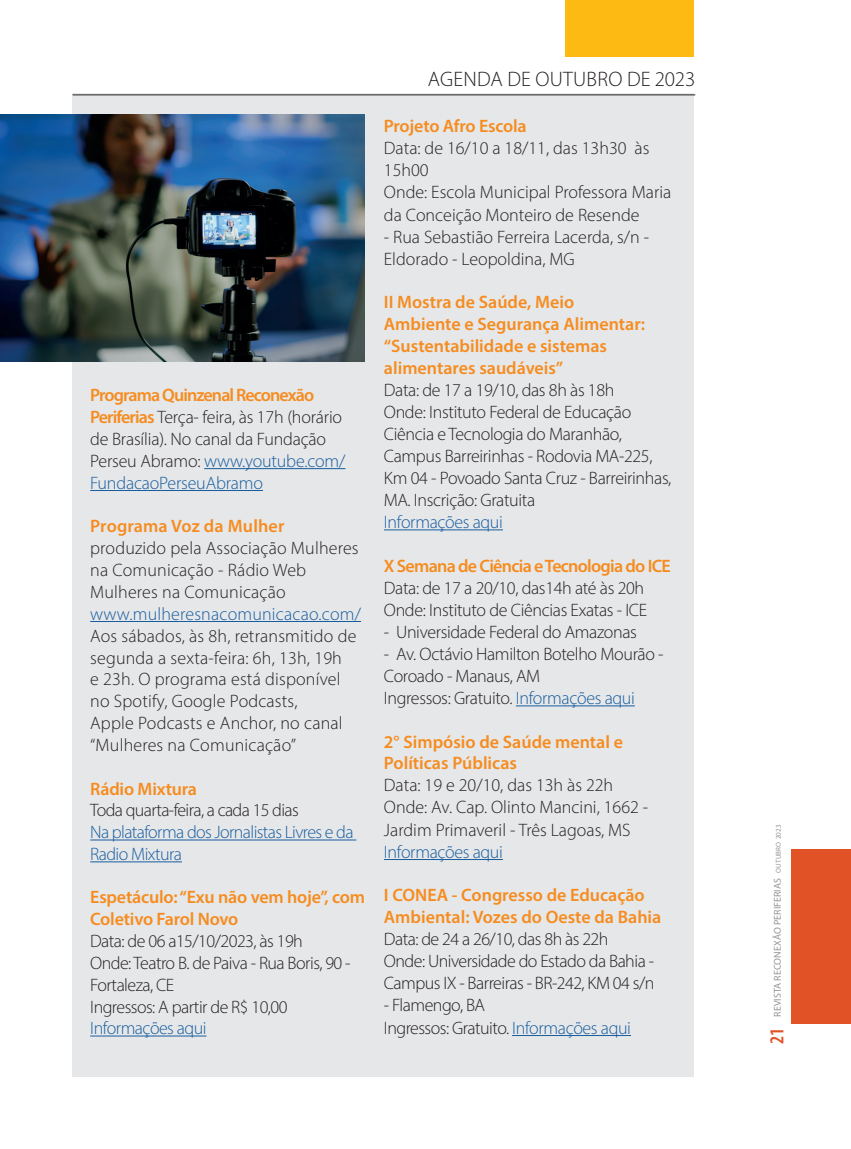
<style>
.page{position:relative;width:851px;height:1149px;background:#fff}
.page>*{position:absolute;margin:0;border:0;box-sizing:border-box;transform-origin:0 0}
.t1{font:300 21px "Myriad Pro";letter-spacing:.01em;color:#231f20}
.t2{font:300 18px/22px "Myriad Pro";letter-spacing:-.015em;color:#231f20}
.t3{font:600 18px/21.8px "Myriad Pro";color:#f68c1f}
.t4{font:300 18px/21.9px "Myriad Pro";letter-spacing:.01em;color:#231f20}
.t5{font:300 18px/21.9px "Myriad Pro";letter-spacing:-.02em;color:#175d9e}
.t6{font:600 18px "Myriad Pro";letter-spacing:-.04em;color:#f68c1f}
.t7{font:300 18px "Myriad Pro";letter-spacing:.01em;color:#175d9e}
.t8{font:300 18px "Myriad Pro";letter-spacing:-.035em;color:#231f20}
.t9{font:9.9px "Myriad Pro";letter-spacing:.01em;color:#939598}
.s1{font-weight:600;color:#f68c1f}
.s2{color:#175d9e}
.s3{font-weight:600;font-stretch:condensed;font-size:19.95px;color:#e15326}
.s4{font-size:7.05px}
</style>
<div class="page">
<div style="left:72px;top:94px;width:621px;height:982px;background:#e6e7e9"></div>
<div style="left:564px;top:0;width:129px;height:57px;background:#fcba13"></div>
<div style="left:791px;top:848px;width:59px;height:175px;background:#e15326"></div>
<hr style="left:73px;top:95px;width:622px;height:1px;background:#231f20">
<hr style="left:204px;top:468px;width:141px;height:1px;background:#175d9e">
<hr style="left:90px;top:490px;width:173px;height:1px;background:#175d9e">
<hr style="left:90px;top:621px;width:271px;height:1px;background:#175d9e">
<hr style="left:90px;top:839px;width:266px;height:1px;background:#175d9e">
<hr style="left:90px;top:861px;width:92px;height:1px;background:#175d9e">
<hr style="left:90px;top:1035px;width:116px;height:1px;background:#175d9e">
<img style="left:0;top:115px;width:364px;height:247px">
<hr style="left:384px;top:529px;width:119px;height:1px;background:#175d9e">
<hr style="left:515px;top:705px;width:119px;height:1px;background:#175d9e">
<hr style="left:384px;top:858px;width:119px;height:1px;background:#175d9e">
<hr style="left:512px;top:1034px;width:119px;height:1px;background:#175d9e">
<p class="t2" style="left:90px;top:384px;width:257px"><span class="s1">Programa Quinzenal Reconexão<br>Periferias</span> Terça- feira, às 17h (horário de Brasília). No canal da Fundação<br>Perseu Abramo: <span class="s2">www.youtube.com/<br>FundacaoPerseuAbramo</span></p>
<p class="t3" style="left:90px;top:514px;width:196px">Programa Voz da Mulher</p>
<p class="t4" style="left:90px;top:537px;width:270px">produzido pela Associação Mulheres na Comunicação - Rádio Web<br>Mulheres na Comunicação</p>
<p class="t7" style="left:90px;top:602px;width:272px">www.mulheresnacomunicacao.com/</p>
<p class="t4" style="left:90px;top:624px;width:268px">Aos sábados, às 8h, retransmitido de segunda a sexta-feira: 6h, 13h, 19h<br>e 23h. O programa está disponível no Spotify, Google Podcasts,<br>Apple Podcasts e Anchor, no canal “Mulheres na Comunicação”</p>
<p class="t3" style="left:90px;top:776px;width:108px">Rádio Mixtura</p>
<p class="t8" style="left:90px;top:799px;width:210px">Toda quarta-feira, a cada 15 dias</p>
<p class="t5" style="left:90px;top:820px;width:265px">Na plataforma dos Jornalistas Livres e da<br>Radio Mixtura</p>
<p class="t3" style="left:90px;top:885px;width:276px">Espetáculo: “Exu não vem hoje”, com<br>Coletivo Farol Novo</p>
<p class="t2" style="left:90px;top:929px;width:262px">Data: de 06 a15/10/2023, às 19h<br>Onde: Teatro B. de Paiva - Rua Boris, 90 -<br>Fortaleza, CE<br>Ingressos: A partir de R$ 10,00</p>
<p class="t5" style="left:90px;top:1016px;width:118px">Informações aqui</p>
<p class="t1" style="left:428px;top:66px;width:269px">AGENDA DE OUTUBRO DE 2023</p>
<p class="t3" style="left:384px;top:115px;width:144px">Projeto Afro Escola</p>
<p class="t2" style="left:384px;top:137px;width:289px">Data: de 16/10 a 18/11, das 13h30 às<br>15h00<br>Onde: Escola Municipal Professora Maria da Conceição Monteiro de Resende</p>
<p class="t2" style="left:384px;top:225px;width:267px">- Rua Sebastião Ferreira Lacerda, s/n -<br>Eldorado - Leopoldina, MG</p>
<p class="t3" style="left:384px;top:291px;width:262px">II Mostra de Saúde, Meio<br>Ambiente e Segurança Alimentar: “Sustentabilidade e sistemas alimentares saudáveis”</p>
<p class="t2" style="left:384px;top:378px;width:289px">Data: de 17 a 19/10, das 8h às 18h<br>Onde: Instituto Federal de Educação Ciência e Tecnologia do Maranhão, Campus Barreirinhas - Rodovia MA-225, Km 04 - Povoado Santa Cruz - Barreirinhas, MA. Inscrição: Gratuita</p>
<p class="t5" style="left:384px;top:510px;width:120px">Informações aqui</p>
<p class="t6" style="left:384px;top:554px;width:288px">X Semana de Ciência e Tecnologia do ICE</p>
<p class="t2" style="left:384px;top:576px;width:265px">Data: de 17 a 20/10, das14h até às 20h<br>Onde: Instituto de Ciências Exatas - ICE</p>
<p class="t2" style="left:384px;top:620px;width:254px">- Universidade Federal do Amazonas</p>
<p class="t2" style="left:384px;top:642px;width:281px">- Av. Octávio Hamilton Botelho Mourão -<br>Coroado - Manaus, AM<br>Ingressos: Gratuito. <span class="s2">Informações aqui</span></p>
<p class="t3" style="left:384px;top:730px;width:241px">2° Simpósio de Saúde mental e<br>Políticas Públicas</p>
<p class="t2" style="left:384px;top:774px;width:266px">Data: 19 e 20/10, das 13h às 22h<br>Onde: Av. Cap. Olinto Mancini, 1662 -<br>Jardim Primaveril - Três Lagoas, MS</p>
<p class="t5" style="left:384px;top:840px;width:120px">Informações aqui</p>
<p class="t3" style="left:384px;top:883px;width:279px">I CONEA - Congresso de Educação<br>Ambiental: Vozes do Oeste da Bahia</p>
<p class="t2" style="left:384px;top:927px;width:272px">Data: de 24 a 26/10, das 8h às 22h<br>Onde: Universidade do Estado da Bahia -<br>Campus IX - Barreiras - BR-242, KM 04 s/n</p>
<p class="t2" style="left:384px;top:993px;width:248px">- Flamengo, BA<br>Ingressos: Gratuito. <span class="s2">Informações aqui</span></p>
<p class="t9" style="left:771px;top:1043px;width:221px;rotate:-90deg"><span class="s3">21</span> REVISTA RECONEXÃO PERIFERIAS <span class="s4">OUTUBRO 2023</span></p>
</div>
